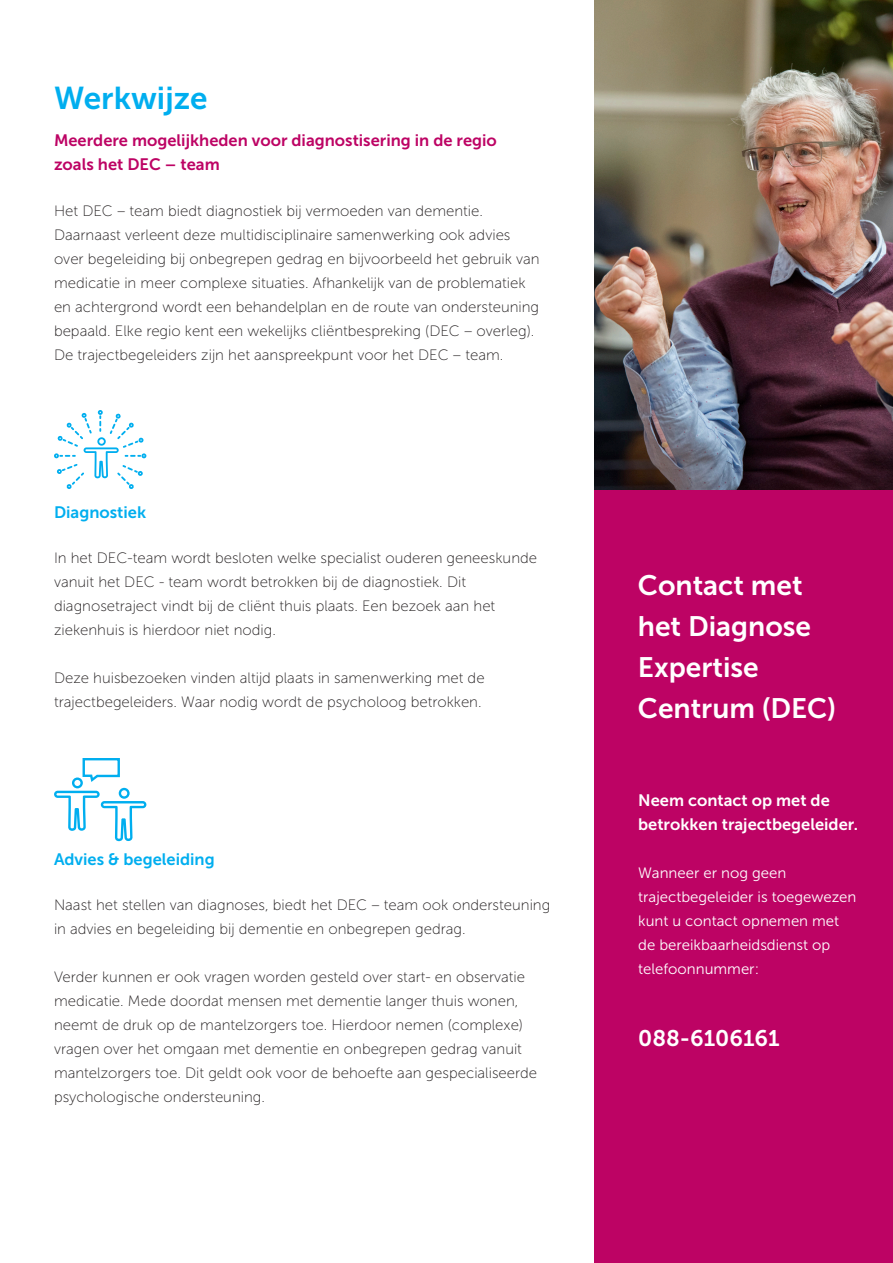
<style>
.page{position:relative;width:893px;height:1263px;background:#fff}
.page>*{position:absolute;margin:0;border:0;box-sizing:border-box;transform-origin:0 0}
.t1{font:31.5px "Museo Sans 700";color:#00aeef}
.t2{font:28.05px/40.8px "Museo Sans 700";color:#fff}
.t3{font:22.5px "Museo Sans 700";color:#fff}
.t4{font:16.5px "Museo Sans 700";color:#bd0364}
.t5{font:16.5px/24px "Museo Sans 700";color:#fff}
.t6{font:16.5px "Museo Sans 700";color:#00aeef}
.t7{font:15px/24px "Museo Sans 100";color:#231f20}
.t8{font:15px/24px "Museo Sans 300";color:#fff}
</style>
<div class="page">
<div style="left:594px;top:489px;width:299px;height:774px;background:#bd0364"></div>
<img style="left:594px;top:0;width:299px;height:489px">
<svg style="left:54px;top:410px;width:92px;height:79px"></svg>
<svg style="left:54px;top:758px;width:92px;height:83px"></svg>
<p class="t1" style="left:54px;top:81px;width:155px">Werkwijze</p>
<p class="t4" style="left:54px;top:131px;width:444px">Meerdere mogelijkheden voor diagnostisering in de regio</p>
<p class="t4" style="left:54px;top:155px;width:167px">zoals het DEC – team</p>
<p class="t7" style="left:54px;top:199px;width:487px">Het DEC – team biedt diagnostiek bij vermoeden van dementie.<br>Daarnaast verleent deze multidisciplinaire samenwerking ook advies over begeleiding bij onbegrepen gedrag en bijvoorbeeld het gebruik van medicatie in meer complexe situaties. Afhankelijk van de problematiek en achtergrond wordt een behandelplan en de route van ondersteuning bepaald. Elke regio kent een wekelijks cliëntbespreking (DEC – overleg).<br>De trajectbegeleiders zijn het aanspreekpunt voor het DEC – team.</p>
<p class="t6" style="left:54px;top:503px;width:94px">Diagnostiek</p>
<p class="t7" style="left:54px;top:546px;width:485px">In het DEC-team wordt besloten welke specialist ouderen geneeskunde vanuit het DEC - team wordt betrokken bij de diagnostiek. Dit diagnosetraject vindt bij de cliënt thuis plaats. Een bezoek aan het ziekenhuis is hierdoor niet nodig.</p>
<p class="t7" style="left:54px;top:666px;width:432px">Deze huisbezoeken vinden altijd plaats in samenwerking met de trajectbegeleiders. Waar nodig wordt de psycholoog betrokken.</p>
<p class="t6" style="left:54px;top:850px;width:162px">Advies &amp; begeleiding</p>
<p class="t7" style="left:54px;top:892px;width:498px">Naast het stellen van diagnoses, biedt het DEC – team ook ondersteuning in advies en begeleiding bij dementie en onbegrepen gedrag.</p>
<p class="t7" style="left:54px;top:964px;width:485px">Verder kunnen er ook vragen worden gesteld over start- en observatie medicatie. Mede doordat mensen met dementie langer thuis wonen, neemt de druk op de mantelzorgers toe. Hierdoor nemen (complexe) vragen over het omgaan met dementie en onbegrepen gedrag vanuit mantelzorgers toe. Dit geldt ook voor de behoefte aan gespecialiseerde psychologische ondersteuning.</p>
<p class="t2" style="left:638px;top:565px;width:200px">Contact met het Diagnose<br>Expertise<br>Centrum (DEC)</p>
<p class="t5" style="left:638px;top:788px;width:221px">Neem contact op met de betrokken trajectbegeleider.</p>
<p class="t8" style="left:638px;top:861px;width:220px">Wanneer er nog geen trajectbegeleider is toegewezen kunt u contact opnemen met de bereikbaarheidsdienst op telefoonnummer:</p>
<p class="t3" style="left:638px;top:1026px;width:143px">088-6106161</p>
</div>
